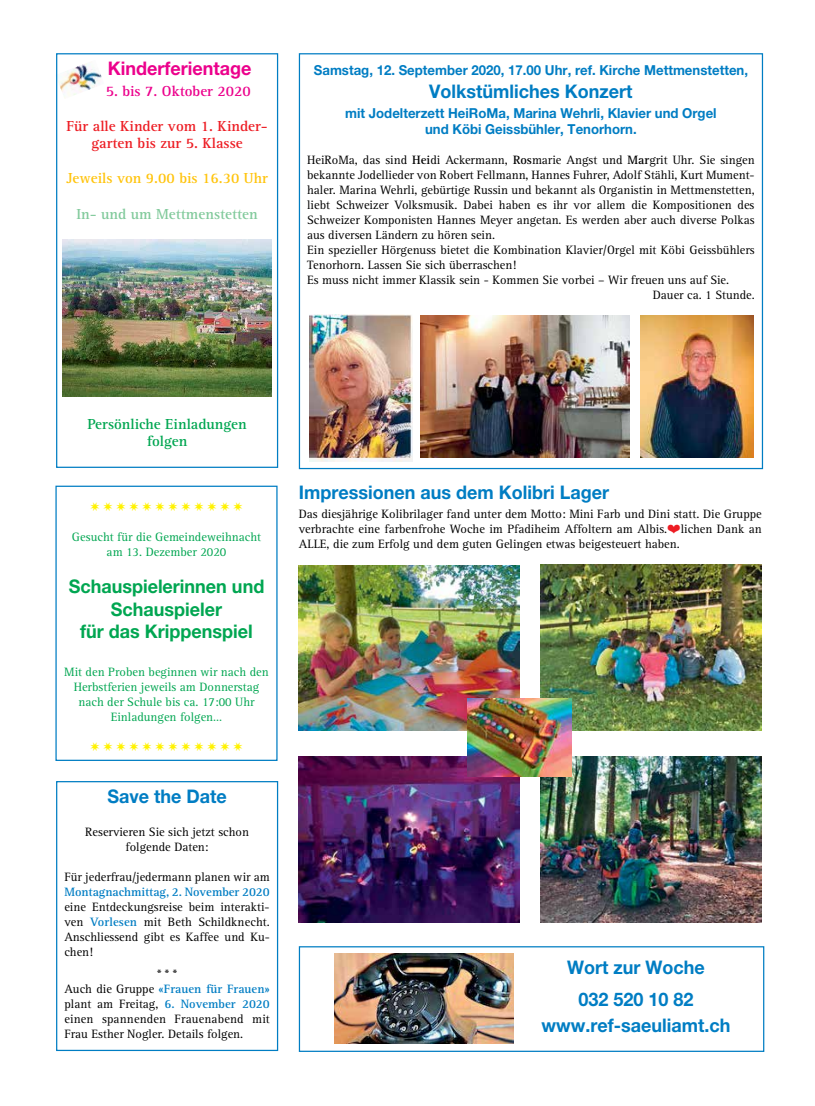
<style>
.page{position:relative;width:815px;height:1106px;background:#fff}
.page>*{position:absolute;margin:0;border:0;box-sizing:border-box;transform-origin:0 0}
.t1{font:700 18.75px/32.2px "Helvetica Neue LT Std";color:#007dc3;text-align:center;scale:.96 1}
.t2{font:700 18.75px/22.5px "Helvetica Neue LT Std";color:#00a651;text-align:center;scale:.96 1}
.t3{font:700 18.75px "Helvetica Neue LT Std";color:#ec008c;scale:.96 1}
.t4{font:700 15px/17.5px "Rotis Serif";color:#ed1d24;text-align:center}
.t5{font:700 15px/17.5px "Rotis Serif";color:#00a651;text-align:center}
.t6{font:700 15px "Rotis Serif";color:#ffc40c}
.t7{font:700 15px "Rotis Serif";color:#82ca9c}
.t8{font:700 15px "Rotis Serif";color:#ec008c}
.t9{font:700 13.75px/16.2px "Helvetica Neue LT Std";color:#007dc3;text-align:center;scale:.96 1}
.t10{font:12.5px/15px "Rotis Serif";color:#000;text-align:justify}
.t11{font:12.5px/15px "Rotis Serif";color:#00a651;text-align:center}
.t12{font:700 12.5px "Rotis Serif";letter-spacing:-.005em;color:#007dc3}
.t13{font:12.5px "Zapf Dingbats ITC";color:#fff200}
.s1{font-weight:700}
.s2{font-weight:700;color:#007dc3}
</style>
<div class="page">
<img style="left:58px;top:63px;width:44px;height:35px">
<div style="left:56px;top:53px;width:222px;height:415px;border:1px solid #007dc3"></div>
<div style="left:56px;top:781px;width:222px;height:270px;border:1px solid #007dc3"></div>
<div style="left:55px;top:485px;width:223px;height:276px;border:1px solid #007dc3"></div>
<div style="left:299px;top:946px;width:465px;height:105px;border:1px solid #007dc3"></div>
<img style="left:335px;top:953px;width:178px;height:90px">
<img style="left:309px;top:314px;width:104px;height:147px">
<img style="left:421px;top:316px;width:209px;height:142px">
<img style="left:641px;top:315px;width:112px;height:143px">
<img style="left:62px;top:240px;width:210px;height:157px">
<img style="left:541px;top:564px;width:221px;height:166px">
<img style="left:299px;top:756px;width:221px;height:166px">
<img style="left:541px;top:756px;width:221px;height:166px">
<img style="left:299px;top:565px;width:221px;height:165px">
<img style="left:468px;top:698px;width:104px;height:78px">
<h1 class="t3" style="left:108px;top:57px;width:151px">Kinderferientage</h1>
<p class="t8" style="left:106px;top:82px;width:147px">5. bis 7. Oktober 2020</p>
<p class="t4" style="left:66px;top:117px;width:203px">Für alle Kinder vom 1. Kinder&shy;garten bis zur 5. Klasse</p>
<p class="t6" style="left:66px;top:170px;width:203px">Jeweils von 9.00 bis 16.30 Uhr</p>
<p class="t7" style="left:77px;top:205px;width:183px">In- und um Mettmenstetten</p>
<p class="t9" style="left:314px;top:62px;width:454px">Samstag, 12. September 2020, 17.00 Uhr, ref. Kirche Mettmenstetten,</p>
<h1 class="t1" style="left:429px;top:75px;width:213px">Volkstümliches Konzert</h1>
<p class="t9" style="left:345px;top:105px;width:388px">mit Jodelterzett HeiRoMa, Marina Wehrli, Klavier und Orgel und Köbi Geissbühler, Tenorhorn.</p>
<p class="t10" style="left:307px;top:153px;width:449px">HeiRoMa, das sind <span class="s1">Hei</span>di Ackermann, <span class="s1">Ros</span>marie Angst und <span class="s1">Mar</span>grit Uhr. Sie singen</p>
<p class="t10" style="left:307px;top:168px;width:449px">bekannte Jodellieder von Robert Fellmann, Hannes Fuhrer, Adolf Stähli, Kurt Mument-</p>
<p class="t10" style="left:307px;top:183px;width:449px">haler. Marina Wehrli, gebürtige Russin und bekannt als Organistin in Mettmenstetten,</p>
<p class="t10" style="left:307px;top:198px;width:449px">liebt Schweizer Volksmusik. Dabei haben es ihr vor allem die Kompositionen des</p>
<p class="t10" style="left:307px;top:213px;width:449px">Schweizer Komponisten Hannes Meyer angetan. Es werden aber auch diverse Polkas</p>
<p class="t10" style="left:307px;top:228px;width:189px">aus diversen Ländern zu hören sein.</p>
<p class="t10" style="left:307px;top:243px;width:449px">Ein spezieller Hörgenuss bietet die Kombination Klavier/Orgel mit Köbi Geissbühlers</p>
<p class="t10" style="left:307px;top:258px;width:211px">Tenorhorn. Lassen Sie sich überraschen!</p>
<p class="t10" style="left:307px;top:273px;width:424px">Es muss nicht immer Klassik sein - Kommen Sie vorbei – Wir freuen uns auf Sie.</p>
<p class="t10" style="left:653px;top:288px;width:103px">Dauer ca. 1 Stunde.</p>
<p class="t5" style="left:87px;top:415px;width:161px">Persönliche Einladungen folgen</p>
<p class="t13" style="left:90px;top:500px;width:154px">✷ ✷ ✷ ✷ ✷ ✷ ✷ ✷ ✷ ✷ ✷ ✷</p>
<p class="t11" style="left:72px;top:529px;width:191px">Gesucht für die Gemeindeweihnacht am 13. Dezember 2020</p>
<h1 class="t2" style="left:69px;top:575px;width:205px">Schauspielerinnen und<br>Schauspieler<br>für das Krippenspiel</h1>
<p class="t11" style="left:64px;top:664px;width:206px">Mit den Proben beginnen wir nach den<br>Herbstferien jeweils am Donnerstag nach der Schule bis ca. 17:00 Uhr<br>Einladungen folgen…</p>
<p class="t13" style="left:90px;top:740px;width:154px">✷ ✷ ✷ ✷ ✷ ✷ ✷ ✷ ✷ ✷ ✷ ✷</p>
<h1 class="t1" style="left:107px;top:779px;width:126px">Save the Date</h1>
<p class="t10" style="left:85px;top:825px;width:165px;text-align:center">Reservieren Sie sich jetzt schon folgende Daten:</p>
<p class="t10" style="left:64px;top:870px;width:207px">Für jederfrau/jedermann planen wir am</p>
<p class="t12" style="left:64px;top:884px;width:207px">Montagnachmittag, 2. November 2020</p>
<p class="t10" style="left:64px;top:900px;width:207px">eine Entdeckungsreise beim interakti&shy;ven <span class="s2">Vorlesen</span> mit Beth Schildknecht.<br>Anschliessend gibt es Kaffee und Ku&shy;chen!</p>
<p class="t10" style="left:64px;top:966px;width:207px;text-align:left;text-indent:93px">* * *<br>Auch die Gruppe <span class="s2">«Frauen für Frauen» </span>plant am Freitag, <span class="s2">6. November 2020 </span>einen spannenden Frauenabend mit<br>Frau Esther Nogler. Details folgen.</p>
<h1 class="t1" style="left:299px;top:476px;width:325px">Impressionen aus dem Kolibri Lager</h1>
<p class="t10" style="left:299px;top:507px;width:465px">Das diesjährige Kolibrilager fand unter dem Motto: Mini Farb und Dini statt. Die Gruppe verbrachte eine farbenfrohe Woche im Pfadiheim Affoltern am Albis. lichen Dank an ALLE, die zum Erfolg und dem guten Gelingen etwas beigesteuert haben.</p>
<h1 class="t1" style="left:567px;top:950px;width:145px">Wort zur Woche<br>032 520 10 82</h1>
<h1 class="t1" style="left:542px;top:1009px;width:198px">www.ref-saeuliamt.ch</h1>
</div>
